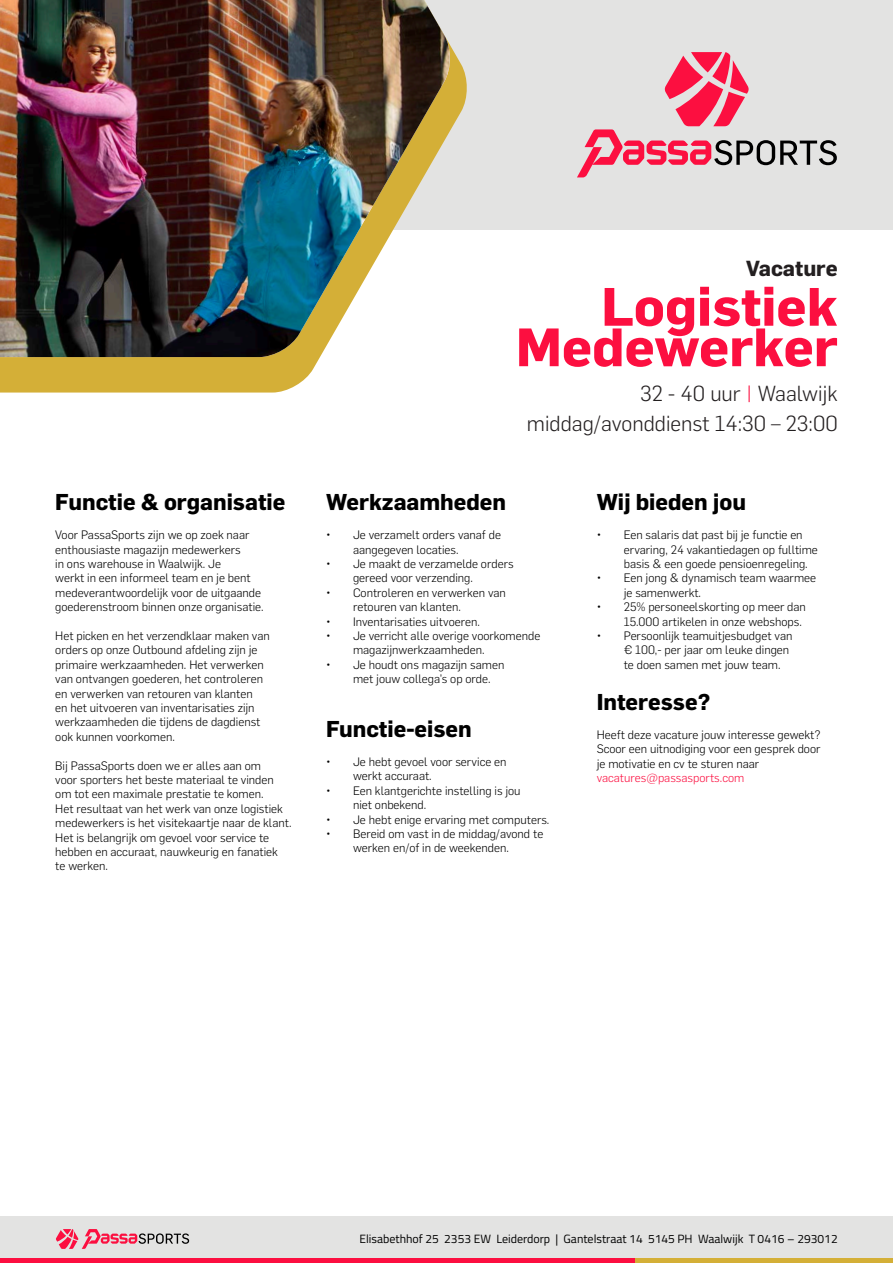
<style>
.page{position:relative;width:893px;height:1263px;background:#fff}
.page>*{position:absolute;margin:0;border:0;box-sizing:border-box;transform-origin:0 0}
.t1{font:700 52.95px "Flama";color:#fc0f40}
.t2{font:700 22.5px "Flama";color:#000}
.t3{font:300 21.3px "Flama";color:#231f20}
.t4{font:700 21.3px "Flama";color:#231f20}
.t5{font:300 12px/14.4px "Flama";color:#000}
.t6{font:12px "Titillium Web";color:#000}
.t7{font:300 12px "Flama";color:#fc0f40}
.s1{color:#fc0f40}
</style>
<div class="page">
<div style="left:0;top:0;width:893px;height:230px;background:#e3e3e2"></div>
<div style="left:0;top:1216px;width:893px;height:47px;background:#e3e3e2"></div>
<svg style="left:0;top:48px;width:467px;height:345px;fill:#d4af37"></svg>
<img style="left:0;top:0;width:452px;height:357px">
<svg style="left:577px;top:52px;width:260px;height:125px"></svg>
<svg style="left:56px;top:1229px;width:133px;height:20px"></svg>
<hr style="left:0;top:1259px;width:893px;height:4px;background:#fc0f40">
<hr style="left:635px;top:1259px;width:258px;height:4px;background:#d4af37">
<p class="t2" style="left:55px;top:486px;width:232px">Functie &amp; organisatie</p>
<p class="t5" style="left:55px;top:527px;width:210px">Voor PassaSports zijn we op zoek naar enthousiaste magazijn medewerkers<br>in ons warehouse in Waalwijk. Je<br>werkt in een informeel team en je bent medeverantwoordelijk voor de uitgaande goederenstroom binnen onze organisatie.</p>
<p class="t5" style="left:55px;top:628px;width:216px">Het picken en het verzendklaar maken van orders op onze Outbound afdeling zijn je primaire werkzaamheden. Het verwerken van ontvangen goederen, het controleren en verwerken van retouren van klanten<br>en het uitvoeren van inventarisaties zijn werkzaamheden die tijdens de dagdienst ook kunnen voorkomen.</p>
<p class="t5" style="left:55px;top:757px;width:238px">Bij PassaSports doen we er alles aan om<br>voor sporters het beste materiaal te vinden om tot een maximale prestatie te komen.<br>Het resultaat van het werk van onze logistiek medewerkers is het visitekaartje naar de klant.<br>Het is belangrijk om gevoel voor service te hebben en accuraat, nauwkeurig en fanatiek<br>te werken.</p>
<p class="t4" style="left:746px;top:253px;width:93px">Vacature</p>
<p class="t1" style="left:601px;top:268px;width:238px">Logistiek</p>
<p class="t1" style="left:516px;top:309px;width:323px">Medewerker</p>
<p class="t3" style="left:640px;top:379px;width:199px">32 - 40 uur <span class="s1">|</span> Waalwijk</p>
<p class="t3" style="left:527px;top:409px;width:312px">middag/avonddienst 14:30 – 23:00</p>
<p class="t2" style="left:326px;top:486px;width:182px">Werkzaamheden</p>
<p class="t5" style="left:353px;top:527px;width:149px;text-indent:-27px">• Je verzamelt orders vanaf de aangegeven locaties.</p>
<p class="t5" style="left:353px;top:556px;width:162px;text-indent:-27px">• Je maakt de verzamelde orders gereed voor verzending.</p>
<p class="t5" style="left:353px;top:585px;width:154px;text-indent:-27px">• Controleren en verwerken van retouren van klanten.</p>
<p class="t5" style="left:326px;top:613px;width:155px">• Inventarisaties uitvoeren.</p>
<p class="t5" style="left:353px;top:628px;width:189px;text-indent:-27px">• Je verricht alle overige voorkomende magazijnwerkzaamheden.</p>
<p class="t5" style="left:353px;top:657px;width:153px;text-indent:-27px">• Je houdt ons magazijn samen met jouw collega’s op orde.</p>
<p class="t2" style="left:326px;top:713px;width:147px">Functie-eisen</p>
<p class="t5" style="left:353px;top:754px;width:155px;text-indent:-27px">• Je hebt gevoel voor service en werkt accuraat.</p>
<p class="t5" style="left:353px;top:783px;width:169px;text-indent:-27px">• Een klantgerichte instelling is jou niet onbekend.</p>
<p class="t5" style="left:326px;top:811px;width:225px">• Je hebt enige ervaring met computers.</p>
<p class="t5" style="left:353px;top:826px;width:192px;text-indent:-27px">• Bereid om vast in de middag/avond te werken en/of in de weekenden.</p>
<p class="t2" style="left:597px;top:486px;width:151px">Wij bieden jou</p>
<p class="t5" style="left:624px;top:527px;width:196px;text-indent:-27px">• Een salaris dat past bij je functie en ervaring, 24 vakantiedagen op fulltime basis &amp; een goede pensioenregeling.</p>
<p class="t5" style="left:624px;top:570px;width:194px;text-indent:-27px">• Een jong &amp; dynamisch team waarmee je samenwerkt.</p>
<p class="t5" style="left:624px;top:599px;width:184px;text-indent:-27px">• 25% personeelskorting op meer dan<br>15.000 artikelen in onze webshops.</p>
<p class="t5" style="left:624px;top:628px;width:170px;text-indent:-27px">• Persoonlijk teamuitjesbudget van € 100,- per jaar om leuke dingen te doen samen met jouw team.</p>
<p class="t2" style="left:597px;top:686px;width:115px">Interesse?</p>
<p class="t5" style="left:597px;top:727px;width:225px;text-align:justify">Heeft deze vacature jouw interesse gewekt?<br>Scoor een uitnodiging voor een gesprek door je motivatie en cv te sturen naar</p>
<p class="t7" style="left:597px;top:770px;width:149px">vacatures@passasports.com</p>
<p class="t6" style="left:359px;top:1230px;width:480px">Elisabethhof 25 2353 EW Leiderdorp | Gantelstraat 14 5145 PH Waalwijk T 0416 – 293012</p>
</div>
